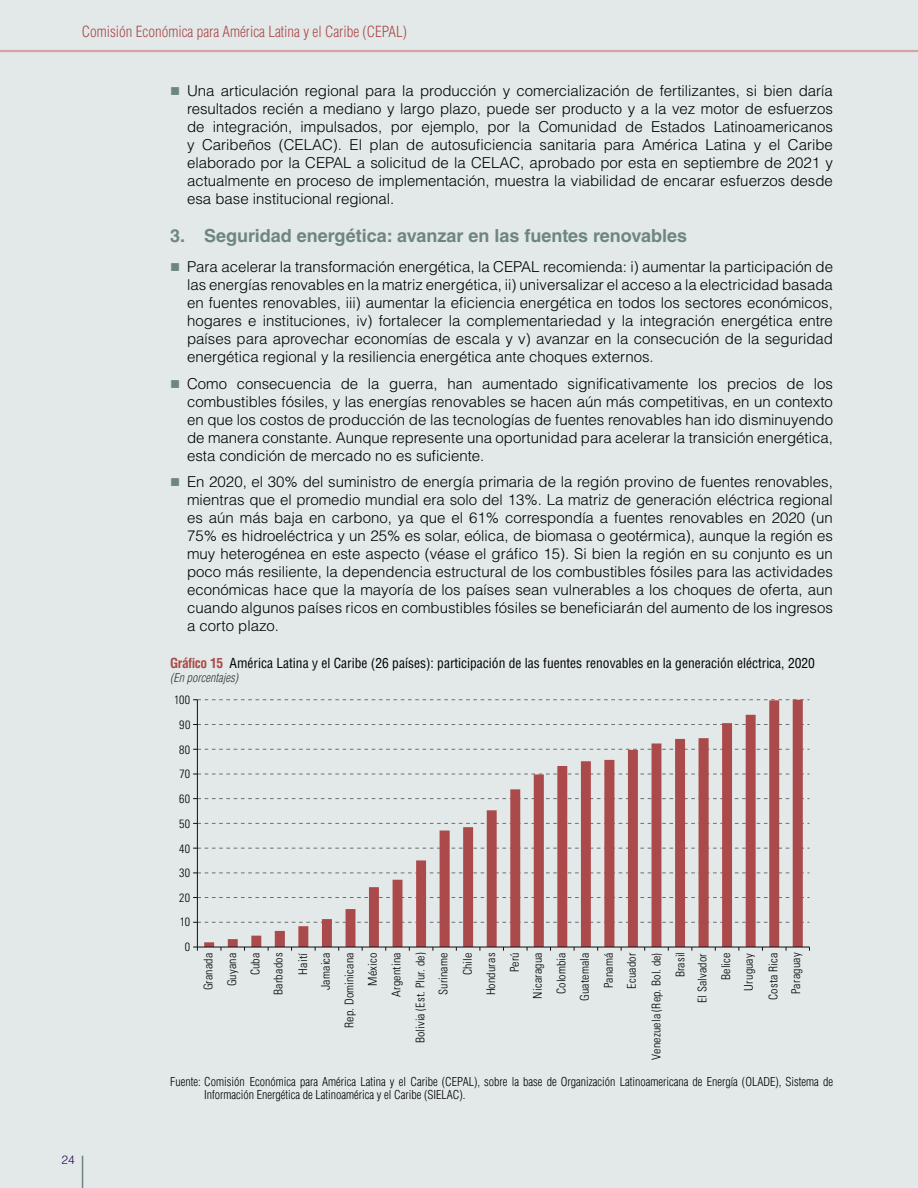
<style>
.page{position:relative;width:918px;height:1188px;background:#e2e9e8}
.page>*{position:absolute;margin:0;border:0;box-sizing:border-box;transform-origin:0 0}
.t1{font:700 18px "Helvetica LT Std";color:#6e8582}
.t2{font:300 15px/18px "Helvetica LT Std";color:#000;text-align:justify}
.t3{font:300 condensed 15px "Helvetica LT Std";color:#ab4a4a}
.t4{font:condensed 13.5px "Helvetica LT Std";color:#000}
.t5{font:300 condensed 12px/24px "Univers LT Std";letter-spacing:.015em;color:#000;text-align:right}
.t6{font:300 condensed 12px/13.5px "Helvetica LT Std";color:#000}
.t7{font:italic 300 condensed 12px "Helvetica LT Std";color:#333}
.t8{font:300 12px "Helvetica LT Std";color:#250c59}
.s1{font-weight:700;color:#ab4a4a}
</style>
<div class="page">
<hr style="left:82px;top:1156px;width:1px;height:32px;background:#6e8582">
<hr style="left:0;top:50px;width:918px;height:2px;background:#d5a4a4">
<svg style="left:204px;top:700px;width:599px;height:247px"></svg>
<hr style="left:197px;top:700px;width:1px;height:247px;background:#0e0e0e">
<svg style="left:193px;top:699px;width:616px;height:1px"></svg>
<svg style="left:193px;top:724px;width:616px;height:1px"></svg>
<svg style="left:193px;top:749px;width:616px;height:1px"></svg>
<svg style="left:193px;top:774px;width:616px;height:1px"></svg>
<svg style="left:193px;top:798px;width:616px;height:1px"></svg>
<svg style="left:193px;top:823px;width:616px;height:1px"></svg>
<svg style="left:193px;top:848px;width:616px;height:1px"></svg>
<svg style="left:193px;top:873px;width:616px;height:1px"></svg>
<svg style="left:193px;top:897px;width:616px;height:1px"></svg>
<svg style="left:193px;top:922px;width:616px;height:1px"></svg>
<hr style="left:197px;top:947px;width:612px;height:1px;background:#0e0e0e">
<p class="t3" style="left:82px;top:22px;width:327px">Comisión Económica para América Latina y el Caribe (CEPAL)</p>
<p class="t2" style="left:187px;top:81px;width:647px">Una articulación regional para la producción y comercialización de fertilizantes, si bien daría resultados recién a mediano y largo plazo, puede ser producto y a la vez motor de esfuerzos de integración, impulsados, por ejemplo, por la Comunidad de Estados Latinoamericanos y Caribeños (CELAC). El plan de autosuficiencia sanitaria para América Latina y el Caribe elaborado por la CEPAL a solicitud de la CELAC, aprobado por esta en septiembre de 2021 y actualmente en proceso de implementación, muestra la viabilidad de encarar esfuerzos desde esa base institucional regional.</p>
<p class="t1" style="left:170px;top:224px;width:518px">3. Seguridad energética: avanzar en las fuentes renovables</p>
<p class="t2" style="left:187px;top:258px;width:647px">Para acelerar la transformación energética, la CEPAL recomienda: i) aumentar la participación de las energías renovables en la matriz energética, ii) universalizar el acceso a la electricidad basada en fuentes renovables, iii) aumentar la eficiencia energética en todos los sectores económicos, hogares e instituciones, iv) fortalecer la complementariedad y la integración energética entre países para aprovechar economías de escala y v) avanzar en la consecución de la seguridad energética regional y la resiliencia energética ante choques externos.</p>
<p class="t2" style="left:187px;top:374px;width:647px">Como consecuencia de la guerra, han aumentado significativamente los precios de los combustibles fósiles, y las energías renovables se hacen aún más competitivas, en un contexto en que los costos de producción de las tecnologías de fuentes renovables han ido disminuyendo de manera constante. Aunque represente una oportunidad para acelerar la transición energética, esta condición de mercado no es suficiente.</p>
<p class="t2" style="left:187px;top:473px;width:647px">En 2020, el 30% del suministro de energía primaria de la región provino de fuentes renovables, mientras que el promedio mundial era solo del 13%. La matriz de generación eléctrica regional es aún más baja en carbono, ya que el 61% correspondía a fuentes renovables en 2020 (un 75% es hidroeléctrica y un 25% es solar, eólica, de biomasa o geotérmica), aunque la región es muy heterogénea en este aspecto (véase el gráfico 15). Si bien la región en su conjunto es un poco más resiliente, la dependencia estructural de los combustibles fósiles para las actividades económicas hace que la mayoría de los países sean vulnerables a los choques de oferta, aun cuando algunos países ricos en combustibles fósiles se beneficiarán del aumento de los ingresos a corto plazo.</p>
<p class="t4" style="left:170px;top:654px;width:646px"><span class="s1">Gráfico 15</span> América Latina y el Caribe (26 países): participación de las fuentes renovables en la generación eléctrica, 2020</p>
<p class="t7" style="left:170px;top:671px;width:69px">(En porcentajes)</p>
<p class="t5" style="left:174px;top:688px;width:18px">100</p>
<p class="t5" style="left:179px;top:712px;width:13px">90</p>
<p class="t5" style="left:179px;top:738px;width:13px">80</p>
<p class="t5" style="left:179px;top:762px;width:12px">70</p>
<p class="t5" style="left:179px;top:787px;width:13px">60</p>
<p class="t5" style="left:179px;top:812px;width:13px">50</p>
<p class="t5" style="left:179px;top:836px;width:13px">40</p>
<p class="t5" style="left:179px;top:861px;width:13px">30</p>
<p class="t5" style="left:179px;top:886px;width:13px">20</p>
<p class="t5" style="left:180px;top:910px;width:12px">10</p>
<p class="t5" style="left:185px;top:935px;width:7px">0</p>
<p class="t5" style="left:337px;top:1028px;width:77px;rotate:-90deg">Rep. Dominicana</p>
<p class="t5" style="left:597px;top:988px;width:37px;rotate:-90deg">Panamá</p>
<p class="t5" style="left:668px;top:977px;width:27px;rotate:-90deg">Brasil</p>
<p class="t5" style="left:784px;top:994px;width:43px;rotate:-90deg">Paraguay</p>
<p class="t5" style="left:220px;top:986px;width:35px;rotate:-90deg">Guyana</p>
<p class="t5" style="left:291px;top:975px;width:23px;rotate:-90deg">Haití</p>
<p class="t5" style="left:361px;top:986px;width:34px;rotate:-90deg">México</p>
<p class="t5" style="left:526px;top:999px;width:47px;rotate:-90deg">Nicaragua</p>
<p class="t5" style="left:690px;top:1003px;width:52px;rotate:-90deg">El Salvador</p>
<p class="t5" style="left:196px;top:990px;width:39px;rotate:-90deg">Granada</p>
<p class="t5" style="left:314px;top:990px;width:39px;rotate:-90deg">Jamaica</p>
<p class="t5" style="left:384px;top:1043px;width:92px;rotate:-90deg">Argentina<br>Bolivia (Est. Plur. de)</p>
<p class="t5" style="left:737px;top:991px;width:39px;rotate:-90deg">Uruguay</p>
<p class="t5" style="left:431px;top:995px;width:44px;rotate:-90deg">Suriname</p>
<p class="t5" style="left:549px;top:994px;width:43px;rotate:-90deg">Colombia</p>
<p class="t5" style="left:644px;top:1060px;width:108px;rotate:-90deg">Venezuela (Rep. Bol. de)</p>
<p class="t5" style="left:456px;top:975px;width:24px;rotate:-90deg">Chile</p>
<p class="t5" style="left:503px;top:972px;width:22px;rotate:-90deg">Perú</p>
<p class="t5" style="left:620px;top:989px;width:37px;rotate:-90deg">Ecuador</p>
<p class="t5" style="left:243px;top:975px;width:24px;rotate:-90deg">Cuba</p>
<p class="t5" style="left:761px;top:1000px;width:49px;rotate:-90deg">Costa Rica</p>
<p class="t5" style="left:266px;top:995px;width:44px;rotate:-90deg">Barbados</p>
<p class="t5" style="left:714px;top:980px;width:29px;rotate:-90deg">Belice</p>
<p class="t5" style="left:479px;top:995px;width:44px;rotate:-90deg">Honduras</p>
<p class="t5" style="left:573px;top:1001px;width:50px;rotate:-90deg">Guatemala</p>
<p class="t6" style="left:204px;top:1075px;width:630px;text-indent:-34px">Fuente: Comisión Económica para América Latina y el Caribe (CEPAL), sobre la base de Organización Latinoamericana de Energía (OLADE), Sistema de<br>Información Energética de Latinoamérica y el Caribe (SIELAC).</p>
<p class="t8" style="left:61px;top:1153px;width:15px">24</p>
</div>
